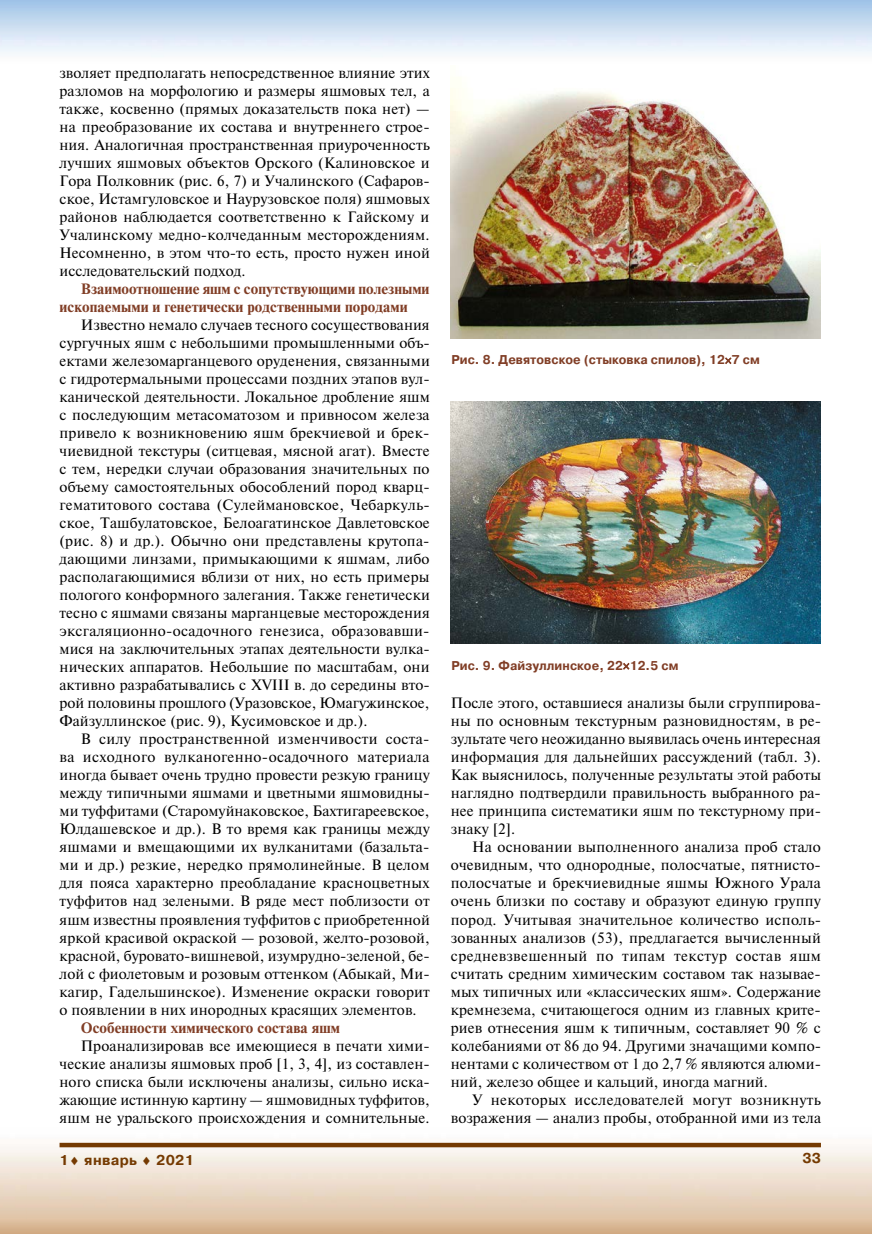
<style>
.page{position:relative;width:872px;height:1234px;background:#fff}
.page>*{position:absolute;margin:0;border:0;box-sizing:border-box;transform-origin:0 0}
.t1{font:15px/18px "Newton C";letter-spacing:.005em;color:#000;text-align:justify}
.t2{font:700 15px/18px "Newton C";letter-spacing:.005em;color:#813e26}
.t3{font:15px/18px "Newton C";letter-spacing:.025em;color:#000;text-align:right}
.t4{font:700 14.25px "Pragmatica C";letter-spacing:.025em;color:#753a02}
.t5{font:700 12.75px "Pragmatica C";letter-spacing:.005em;color:#813e26;scale:.95 1}
</style>
<div class="page">
<img style="left:26px;top:1142px;width:846px;height:91px">
<svg style="left:60px;top:1142px;width:761px;height:4px;background:#906033"></svg>
<img style="left:451px;top:65px;width:369px;height:274px">
<img style="left:451px;top:401px;width:369px;height:242px">
<svg style="left:725px;top:357px;width:7px;height:7px"></svg>
<svg style="left:623px;top:662px;width:7px;height:8px"></svg>
<p class="t1" style="left:60px;top:64px;width:372px">зволяет предполагать непосредственное влияние этих разломов на морфологию и размеры яшмовых тел, а также, косвенно (прямых доказательств пока нет) — на преобразование их состава и внутреннего строе&shy;ния. Аналогичная пространственная приуроченность лучших яшмовых объектов Орского (Калиновское и Гора Полковник (рис. 6, 7) и Учалинского (Сафаров&shy;ское, Истамгуловское и Наурузовское поля) яшмовых районов наблюдается соответственно к Гайскому и Учалинскому медно-колчеданным месторождениям.<br>Несомненно, в этом что-то есть, просто нужен иной исследовательский подход.</p>
<p class="t2" style="left:60px;top:280px;width:371px;text-indent:21px">Взаимоотношение яшм с сопутствующими полезными ископаемыми и генетически родственными породами</p>
<p class="t1" style="left:60px;top:316px;width:372px;text-align:left;text-indent:21px">Известно немало случаев тесного сосуществования сургучных яшм с небольшими промышленными объ&shy;ектами железомарганцевого оруденения, связанными с гидротермальными процессами поздних этапов вул&shy;канической деятельности. Локальное дробление яшм с последующим метасоматозом и привносом железа привело к возникновению яшм брекчиевой и брек&shy;чиевидной текстуры (ситцевая, мясной агат). Вместе с тем, нередки случаи образования значительных по объему самостоятельных обособлений пород кварц&shy;гематитового состава (Сулеймановское, Чебаркуль&shy;ское, Ташбулатовское, Белоагатинское Давлетовское (рис. 8) и др.). Обычно они представлены крутопа&shy;дающими линзами, примыкающими к яшмам, либо располагающимися вблизи от них, но есть примеры пологого конформного залегания. Также генетически тесно с яшмами связаны марганцевые месторождения эксгаляционно-осадочного генезиса, образовавши&shy;мися на заключительных этапах деятельности вулка&shy;нических аппаратов. Небольшие по масштабам, они активно разрабатывались с XVIII в. до середины вто&shy;рой половины прошлого (Уразовское, Юмагужинское, Файзуллинское (рис. 9), Кусимовское и др.).</p>
<p class="t1" style="left:60px;top:730px;width:372px;text-indent:21px">В силу пространственной изменчивости соста&shy;ва исходного вулканогенно-осадочного материала иногда бывает очень трудно провести резкую границу между типичными яшмами и цветными яшмовидны&shy;ми туффитами (Старомуйнаковское, Бахтигареевское, Юлдашевское и др.). В то время как границы между яшмами и вмещающими их вулканитами (базальта&shy;ми и др.) резкие, нередко прямолинейные. В целом для пояса характерно преобладание красноцветных туффитов над зелеными. В ряде мест поблизости от яшм известны проявления туффитов с приобретенной яркой красивой окраской — розовой, желто-розовой, красной, буровато-вишневой, изумрудно-зеленой, бе&shy;лой с фиолетовым и розовым оттенком (Абыкай, Ми&shy;кагир, Гадельшинское). Изменение окраски говорит о появлении в них инородных красящих элементов.</p>
<p class="t2" style="left:81px;top:1018px;width:261px">Особенности химического состава яшм</p>
<p class="t1" style="left:60px;top:1036px;width:372px;text-indent:21px">Проанализировав все имеющиеся в печати хими&shy;ческие анализы яшмовых проб [1, 3, 4], из составлен&shy;ного списка были исключены анализы, сильно иска&shy;жающие истинную картину — яшмовидных туффитов, яшм не уральского происхождения и сомнительные.</p>
<p class="t5" style="left:451px;top:353px;width:326px">Рис. 8. Девятовское (стыковка спилов), 12 7 см</p>
<p class="t5" style="left:451px;top:658px;width:240px">Рис. 9. Файзуллинское, 22 12.5 см</p>
<p class="t1" style="left:451px;top:694px;width:372px">После этого, оставшиеся анализы были сгруппирова&shy;ны по основным текстурным разновидностям, в ре&shy;зультате чего неожиданно выявилась очень интересная информация для дальнейших рассуждений (табл. 3).<br>Как выяснилось, полученные результаты этой работы наглядно подтвердили правильность выбранного ра&shy;нее принципа систематики яшм по текстурному при&shy;знаку [2].</p>
<p class="t1" style="left:451px;top:838px;width:372px;text-align:left;text-indent:21px">На основании выполненного анализа проб стало очевидным, что однородные, полосчатые, пятнисто&shy;полосчатые и брекчиевидные яшмы Южного Урала очень близки по составу и образуют единую группу пород. Учитывая значительное количество исполь&shy;зованных анализов (53), предлагается вычисленный средневзвешенный по типам текстур состав яшм считать средним химическим составом так называе&shy;мых типичных или «классических яшм». Содержание кремнезема, считающегося одним из главных крите&shy;риев отнесения яшм к типичным, составляет 90 % с колебаниями от 86 до 94. Другими значащими компо&shy;нентами с количеством от 1 до 2,7 % являются алюми&shy;ний, железо общее и кальций, иногда магний.</p>
<p class="t3" style="left:451px;top:1090px;width:372px">У некоторых исследователей могут возникнуть возражения — анализ пробы, отобранной ими из тела</p>
<p class="t4" style="left:60px;top:1151px;width:136px">1♦ январь ♦ 2021</p>
<p class="t4" style="left:802px;top:1150px;width:20px">33</p>
</div>
